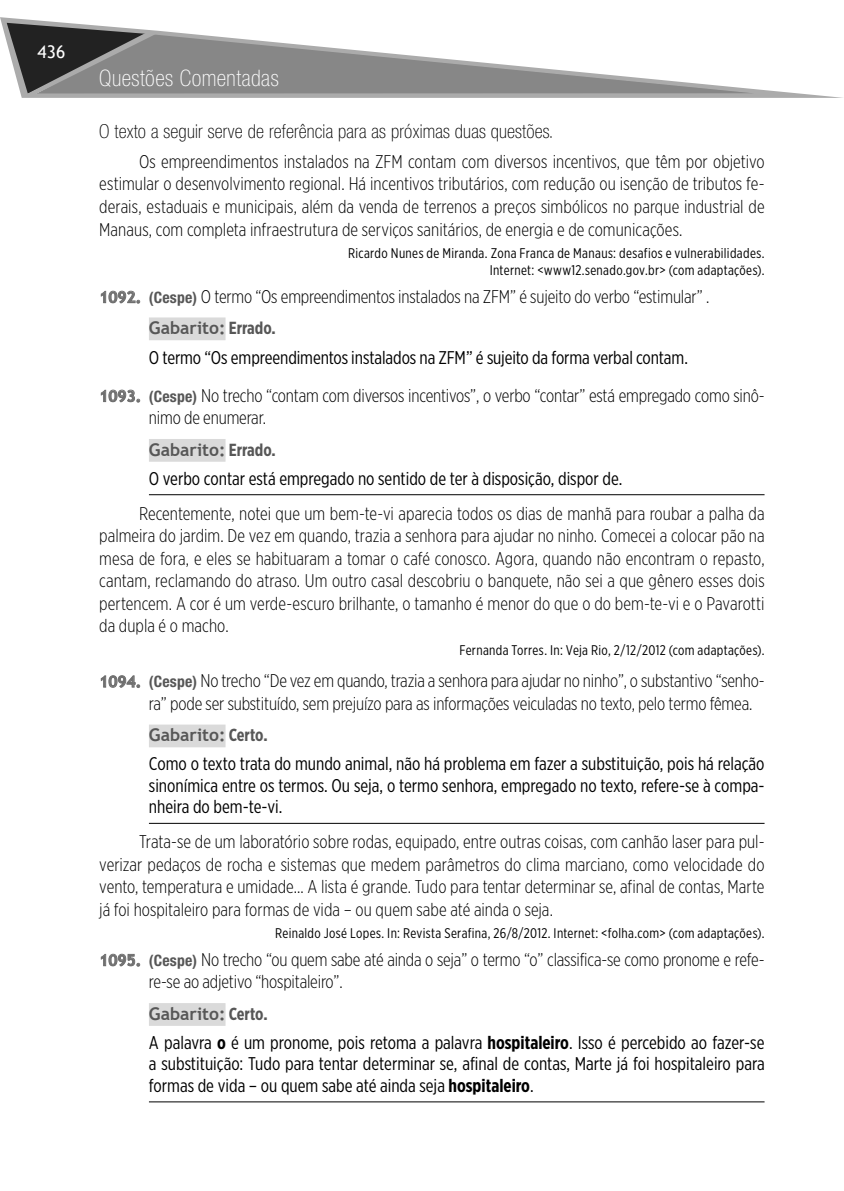
<style>
.page{position:relative;width:844px;height:1191px;background:#fff}
.page>*{position:absolute;margin:0;border:0;box-sizing:border-box;transform-origin:0 0}
.t1{font:100 condensed 22.75px "Helvetica Neue LT Std";letter-spacing:.02em;color:#fff}
.t2{font:100 condensed 19.25px "Helvetica Neue LT Std";letter-spacing:.01em;color:#000}
.t3{font:300 18.38px/22.6px "Gotham X Narrow";letter-spacing:-.01em;color:#000;text-align:justify}
.t4{font:18.38px/21.5px "Gotham X Narrow";color:#000;text-align:justify}
.t5{font:700 17.5px "Trebuchet MS";color:#575757}
.t6{font:17.5px "Trebuchet MS";color:#fff}
.t7{font:14px/17.3px "Gotham X Narrow";letter-spacing:.025em;color:#000;text-align:right}
.s1{font-family:"Trebuchet MS";font-weight:700;font-size:15.75px;color:#6f6f6f}
.s2{font-family:"Helvetica Neue LT Std";font-weight:700;font-stretch:condensed;font-size:15.75px;color:#575757}
.s3{font-family:"Gotham X Narrow"}
.s4{font-weight:400}
.s5{font-weight:700}
</style>
<div class="page">
<svg style="left:0;top:17px;width:843px;height:81px"></svg>
<svg style="left:4px;top:20px;width:153px;height:77px;background:#717171"></svg>
<div style="left:149px;top:317px;width:76px;height:23px;background:#dadada"></div>
<div style="left:149px;top:439px;width:76px;height:23px;background:#dadada"></div>
<hr style="left:149px;top:494px;width:615px;height:1px;background:#000">
<div style="left:149px;top:724px;width:76px;height:23px;background:#dadada"></div>
<hr style="left:149px;top:823px;width:615px;height:1px;background:#000">
<div style="left:149px;top:1003px;width:76px;height:22px;background:#dadada"></div>
<hr style="left:149px;top:1101px;width:615px;height:1px;background:#000">
<svg style="left:100px;top:290px;width:40px;height:14px"></svg>
<svg style="left:100px;top:389px;width:40px;height:14px"></svg>
<svg style="left:100px;top:675px;width:40px;height:13px"></svg>
<svg style="left:100px;top:953px;width:40px;height:14px"></svg>
<p class="t6" style="left:38px;top:40px;width:29px">436</p>
<p class="t1" style="left:99px;top:65px;width:181px">Questões Comentadas</p>
<p class="t2" style="left:99px;top:120px;width:455px">O texto a seguir serve de referência para as próximas duas questões.</p>
<p class="t3" style="left:99px;top:150px;width:666px;text-indent:40px">Os empreendimentos instalados na ZFM contam com diversos incentivos, que têm por objetivo estimular o desenvolvimento regional. Há incentivos tributários, com redução ou isenção de tributos fe&shy;derais, estaduais e municipais, além da venda de terrenos a preços simbólicos no parque industrial de Manaus, com completa infraestrutura de serviços sanitários, de energia e de comunicações.</p>
<p class="t7" style="left:348px;top:244px;width:418px">Ricardo Nunes de Miranda. Zona Franca de Manaus: desafios e vulnerabilidades.<br>Internet: &lt;www12.senado.gov.br&gt; (com adaptações).</p>
<p class="t3" style="left:99px;top:284px;width:611px"><span class="s1">1092.</span> <span class="s2">(Cespe)</span> O termo “Os empreendimentos instalados na ZFM” é sujeito do verbo “estimular” .</p>
<p class="t5" style="left:149px;top:317px;width:128px">Gabarito: <span class="s3">Errado.</span></p>
<p class="t3" style="left:99px;top:338px;width:666px;line-height:37.4px;text-indent:50px"><span class="s4">O termo “Os empreendimentos instalados na ZFM” é sujeito da forma verbal contam.<br></span><span class="s1">1093.</span> <span class="s2">(Cespe)</span> No trecho “contam com diversos incentivos”, o verbo “contar” está empregado como sinô-</p>
<p class="t3" style="left:149px;top:406px;width:119px">nimo de enumerar.</p>
<p class="t5" style="left:149px;top:438px;width:128px">Gabarito: <span class="s3">Errado.</span></p>
<p class="t4" style="left:149px;top:467px;width:474px">O verbo contar está empregado no sentido de ter à disposição, dispor de.</p>
<p class="t3" style="left:99px;top:501px;width:666px;text-indent:40px">Recentemente, notei que um bem-te-vi aparecia todos os dias de manhã para roubar a palha da palmeira do jardim. De vez em quando, trazia a senhora para ajudar no ninho. Comecei a colocar pão na mesa de fora, e eles se habituaram a tomar o café conosco. Agora, quando não encontram o repasto, cantam, reclamando do atraso. Um outro casal descobriu o banquete, não sei a que gênero esses dois pertencem. A cor é um verde-escuro brilhante, o tamanho é menor do que o do bem-te-vi e o Pavarotti da dupla é o macho.</p>
<p class="t7" style="left:459px;top:641px;width:306px">Fernanda Torres. In: Veja Rio, 2/12/2012 (com adaptações).</p>
<p class="t3" style="left:149px;top:669px;width:617px;text-indent:-50px"><span class="s1">1094.</span> <span class="s2">(Cespe)</span> No trecho “De vez em quando, trazia a senhora para ajudar no ninho”, o substantivo “senho&shy;ra” pode ser substituído, sem prejuízo para as informações veiculadas no texto, pelo termo fêmea.</p>
<p class="t5" style="left:149px;top:724px;width:120px">Gabarito: <span class="s3">Certo.</span></p>
<p class="t4" style="left:149px;top:752px;width:617px">Como o texto trata do mundo animal, não há problema em fazer a substituição, pois há relação sinonímica entre os termos. Ou seja, o termo senhora, empregado no texto, refere-se à compa&shy;nheira do bem-te-vi.</p>
<p class="t3" style="left:99px;top:830px;width:666px;text-indent:40px">Trata-se de um laboratório sobre rodas, equipado, entre outras coisas, com canhão laser para pul&shy;verizar pedaços de rocha e sistemas que medem parâmetros do clima marciano, como velocidade do vento, temperatura e umidade... A lista é grande. Tudo para tentar determinar se, afinal de contas, Marte já foi hospitaleiro para formas de vida – ou quem sabe até ainda o seja.</p>
<p class="t7" style="left:275px;top:924px;width:491px">Reinaldo José Lopes. In: Revista Serafina, 26/8/2012. Internet: &lt;folha.com&gt; (com adaptações).</p>
<p class="t3" style="left:149px;top:947px;width:617px;text-indent:-50px"><span class="s1">1095.</span> <span class="s2">(Cespe)</span> No trecho “ou quem sabe até ainda o seja” o termo “o” classifica-se como pronome e refe&shy;re-se ao adjetivo “hospitaleiro”.</p>
<p class="t5" style="left:149px;top:1002px;width:120px">Gabarito: <span class="s3">Certo.</span></p>
<p class="t4" style="left:149px;top:1031px;width:617px">A palavra <span class="s5">o</span> é um pronome, pois retoma a palavra <span class="s5">hospitaleiro</span>. Isso é percebido ao fazer-se a substituição: Tudo para tentar determinar se, afinal de contas, Marte já foi hospitaleiro para formas de vida – ou quem sabe até ainda seja <span class="s5">hospitaleiro</span>.</p>
</div>
